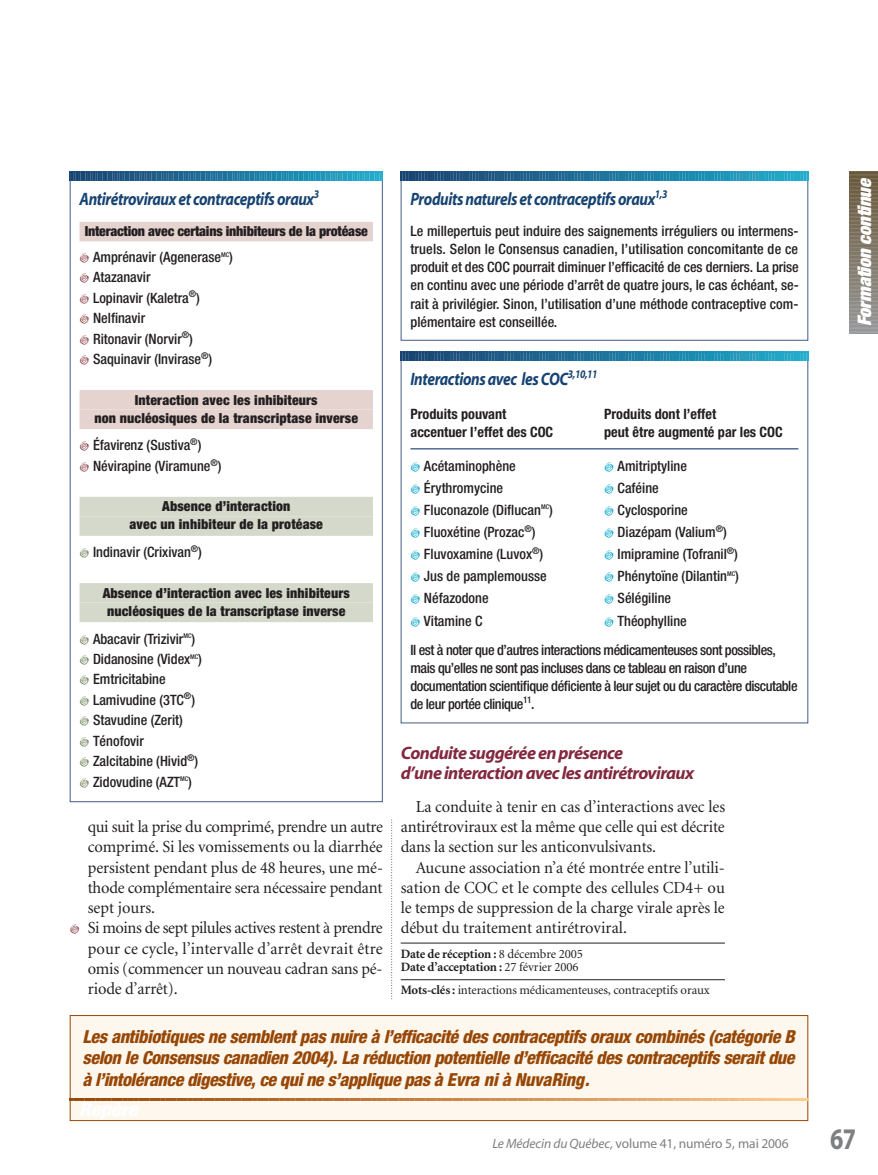
<style>
.page{position:relative;width:878px;height:1175px;background:#fff}
.page>*{position:absolute;margin:0;border:0;box-sizing:border-box;transform-origin:0 0}
.t1{font:700 30px "Myriad";color:#7d7f81;scale:.8 1}
.t2{font:italic 900 expanded 18.75px "Helvetica Neue";color:#fff}
.t3{font:italic 800 condensed 18px/21.8px "Helvetica Neue";letter-spacing:-.025em;color:#974705;text-align:justify}
.t4{font:italic 700 18px "Myriad";letter-spacing:-.025em;color:#174371;scale:.85 1}
.t5{font:italic 700 18px/19.5px "Myriad";letter-spacing:-.035em;color:#82293f}
.t6{font:16.8px/20.2px "Minion";letter-spacing:-.01em;color:#231f20;text-align:justify}
.t7{font:500 condensed 14.25px/20.4px "Helvetica Neue";color:#231f20}
.t8{font:500 condensed 14.25px/18px "Helvetica Neue";letter-spacing:-.03em;color:#231f20}
.t9{font:700 condensed 14.25px "Helvetica Neue";color:#231f20}
.t10{font:900 condensed 13.8px/18px "Helvetica Neue";letter-spacing:.01em;color:#231f20;text-align:center}
.t11{font:900 condensed 13.8px "Helvetica Neue";letter-spacing:-.015em;color:#231f20}
.t12{font:13.5px "Myriad";letter-spacing:-.01em;color:#7d7f81}
.t13{font:700 12.75px/13.5px "Minion";letter-spacing:-.01em;color:#231f20}
.t14{font:12.75px "Minion";letter-spacing:-.01em;color:#231f20}
.s1{font-weight:400}
.s2{font-weight:700}
.s3{font-style:italic}
</style>
<div class="page">
<hr style="left:400px;top:942px;width:324px;height:1px;background:#231f20">
<hr style="left:400px;top:979px;width:324px;height:1px;background:#231f20">
<svg style="left:849px;top:172px;width:29px;height:162px"></svg>
<svg style="left:391px;top:820px;width:1px;height:179px"></svg>
<div style="left:70px;top:1015px;width:737px;height:105px;background:#fef7ed"></div>
<div style="left:70px;top:1015px;width:738px;height:105px;border:1px solid #974705"></div>
<svg style="left:70px;top:1098px;width:23px;height:22px"></svg>
<hr style="left:97px;top:1098px;width:2px;height:22px;background:#9b4b0a">
<svg style="left:103px;top:1098px;width:109px;height:22px"></svg>
<hr style="left:216px;top:1098px;width:2px;height:22px;background:#a95d1e">
<svg style="left:222px;top:1098px;width:109px;height:22px"></svg>
<hr style="left:335px;top:1098px;width:2px;height:22px;background:#ba7133">
<svg style="left:341px;top:1098px;width:255px;height:22px"></svg>
<hr style="left:600px;top:1098px;width:2px;height:22px;background:#dea065">
<svg style="left:606px;top:1098px;width:109px;height:22px"></svg>
<hr style="left:719px;top:1098px;width:2px;height:22px;background:#efba7d">
<svg style="left:725px;top:1098px;width:82px;height:22px"></svg>
<div style="left:400px;top:172px;width:408px;height:169px;border:1px solid #405c88"></div>
<svg style="left:400px;top:172px;width:408px;height:9px"></svg>
<div style="left:80px;top:222px;width:293px;height:19px;background:#e5d3d0"></div>
<div style="left:80px;top:390px;width:293px;height:19px;background:#e5d3d0"></div>
<div style="left:80px;top:409px;width:293px;height:20px;background:#e5d3d0"></div>
<div style="left:80px;top:497px;width:293px;height:19px;background:#d5d9cb"></div>
<div style="left:80px;top:516px;width:293px;height:20px;background:#d5d9cb"></div>
<div style="left:80px;top:583px;width:293px;height:19px;background:#d5d9cb"></div>
<div style="left:80px;top:602px;width:293px;height:20px;background:#d5d9cb"></div>
<svg style="left:70px;top:172px;width:313px;height:9px"></svg>
<hr style="left:410px;top:448px;width:388px;height:1px;background:#526b94">
<svg style="left:400px;top:352px;width:408px;height:9px"></svg>
<p class="t4" style="left:80px;top:192px;width:283px">Antirétroviraux et contraceptifs oraux<sup>3</sup></p>
<p class="t11" style="left:85px;top:227px;width:285px">Interaction avec certains inhibiteurs de la protéase</p>
<p class="t7" style="left:93px;top:248px;width:141px">Amprénavir (Agenerase<sup>MC</sup>)<br>Atazanavir<br>Lopinavir (Kaletra<sup>®</sup>)<br>Nelfinavir<br>Ritonavir (Norvir<sup>®</sup>)<br>Saquinavir (Invirase<sup>®</sup>)</p>
<p class="t10" style="left:94px;top:392px;width:265px">Interaction avec les inhibiteurs<br>non nucléosiques de la transcriptase inverse</p>
<p class="t7" style="left:93px;top:436px;width:130px">Éfavirenz (Sustiva<sup>®</sup>)<br>Névirapine (Viramune<sup>®</sup>)</p>
<p class="t10" style="left:130px;top:499px;width:195px">Absence d’interaction<br>avec un inhibiteur de la protéase</p>
<p class="t7" style="left:93px;top:543px;width:110px">Indinavir (Crixivan<sup>®</sup>)</p>
<p class="t10" style="left:103px;top:585px;width:249px">Absence d’interaction avec les inhibiteurs nucléosiques de la transcriptase inverse</p>
<p class="t7" style="left:93px;top:629px;width:110px">Abacavir (Trizivir<sup>MC</sup>)<br>Didanosine (Videx<sup>MC</sup>)<br>Emtricitabine<br>Lamivudine (3TC<sup>®</sup>)<br>Stavudine (Zerit)<br>Ténofovir<br>Zalcitabine (Hivid<sup>®</sup>)<br>Zidovudine (AZT<sup>MC</sup>)</p>
<p class="t6" style="left:88px;top:818px;width:297px;text-align:left">qui suit la prise du comprimé, prendre un autre comprimé. Si les vomissements ou la diarrhée persistent pendant plus de 48 heures, une mé&shy;thode complémentaire sera nécessaire pendant sept jours.<br>Si moins de sept pilules actives restent à prendre pour ce cycle, l’intervalle d’arrêt devrait être omis (commencer un nouveau cadran sans pé&shy;riode d’arrêt).</p>
<p class="t4" style="left:410px;top:192px;width:304px">Produits naturels et contraceptifs oraux<sup>1,3</sup></p>
<p class="t7" style="left:410px;top:224px;width:390px;line-height:18px;text-align:justify">Le millepertuis peut induire des saignements irréguliers ou intermens&shy;truels. Selon le Consensus canadien, l’utilisation concomitante de ce produit et des COC pourrait diminuer l’efficacité de ces derniers. La prise en continu avec une période d’arrêt de quatre jours, le cas échéant, se&shy;rait à privilégier. Sinon, l’utilisation d’une méthode contraceptive com&shy;plémentaire est conseillée.</p>
<p class="t4" style="left:410px;top:372px;width:222px">Interactions avec les COC<sup>3,10,11</sup></p>
<p class="t9" style="left:410px;top:408px;width:97px">Produits pouvant</p>
<p class="t9" style="left:604px;top:408px;width:114px">Produits dont l’effet</p>
<p class="t9" style="left:410px;top:426px;width:144px">accentuer l’effet des COC</p>
<p class="t9" style="left:604px;top:426px;width:180px">peut être augmenté par les COC</p>
<p class="t7" style="left:424px;top:456px;width:93px">Acétaminophène</p>
<p class="t7" style="left:617px;top:456px;width:71px">Amitriptyline</p>
<p class="t7" style="left:424px;top:478px;width:81px">Érythromycine</p>
<p class="t7" style="left:617px;top:478px;width:43px">Caféine</p>
<p class="t7" style="left:424px;top:501px;width:130px">Fluconazole (Diflucan<sup>MC</sup>)</p>
<p class="t7" style="left:617px;top:501px;width:72px">Cyclosporine</p>
<p class="t7" style="left:424px;top:523px;width:113px">Fluoxétine (Prozac<sup>®</sup>)</p>
<p class="t7" style="left:617px;top:523px;width:111px">Diazépam (Valium<sup>®</sup>)</p>
<p class="t7" style="left:424px;top:545px;width:121px">Fluvoxamine (Luvox<sup>®</sup>)</p>
<p class="t7" style="left:617px;top:545px;width:122px">Imipramine (Tofranil<sup>®</sup>)</p>
<p class="t7" style="left:424px;top:567px;width:124px">Jus de pamplemousse</p>
<p class="t7" style="left:617px;top:567px;width:123px">Phénytoïne (Dilantin<sup>MC</sup>)</p>
<p class="t7" style="left:424px;top:589px;width:66px">Néfazodone</p>
<p class="t7" style="left:617px;top:589px;width:55px">Sélégiline</p>
<p class="t7" style="left:424px;top:611px;width:60px">Vitamine C</p>
<p class="t8" style="left:410px;top:607px;width:367px;line-height:29.2px;text-indent:207px">Théophylline<br>Il est à noter que d’autres interactions médicamenteuses sont possibles,</p>
<p class="t8" style="left:410px;top:660px;width:388px">mais qu’elles ne sont pas incluses dans ce tableau en raison d’une documentation scientifique déficiente à leur sujet ou du caractère discutable de leur portée clinique<sup>11</sup>.</p>
<p class="t5" style="left:400px;top:745px;width:295px">Conduite suggérée en présence<br>d’une interaction avec les antirétroviraux</p>
<p class="t6" style="left:400px;top:797px;width:326px;text-indent:15px">La conduite à tenir en cas d’interactions avec les antirétroviraux est la même que celle qui est décrite dans la section sur les anticonvulsivants.</p>
<p class="t6" style="left:400px;top:858px;width:325px;text-indent:15px">Aucune association n’a été montrée entre l’utili&shy;sation de COC et le compte des cellules CD4+ ou le temps de suppression de la charge virale après le début du traitement antirétroviral.</p>
<p class="t13" style="left:400px;top:948px;width:184px">Date de réception : <span class="s1">8 décembre 2005<br></span>Date d’acceptation : <span class="s1">27 février 2006</span></p>
<p class="t14" style="left:400px;top:985px;width:310px"><span class="s2">Mots-clés :</span> interactions médicamenteuses, contraceptifs oraux</p>
<p class="t3" style="left:82px;top:1026px;width:713px">Les antibiotiques ne semblent pas nuire à l’efficacité des contraceptifs oraux combinés (catégorie B selon le Consensus canadien 2004). La réduction potentielle d’efficacité des contraceptifs serait due à l’intolérance digestive, ce qui ne s’applique pas à Evra ni à NuvaRing.</p>
<p class="t12" style="left:492px;top:1138px;width:298px"><span class="s3">Le Médecin du Québec,</span> volume 41, numéro 5, mai 2006</p>
<h2 class="t2" style="left:857px;top:326px;width:150px;rotate:-90deg">Formation continue</h2>
<h1 class="t1" style="left:830px;top:1127px;width:34px">67</h1>
</div>
